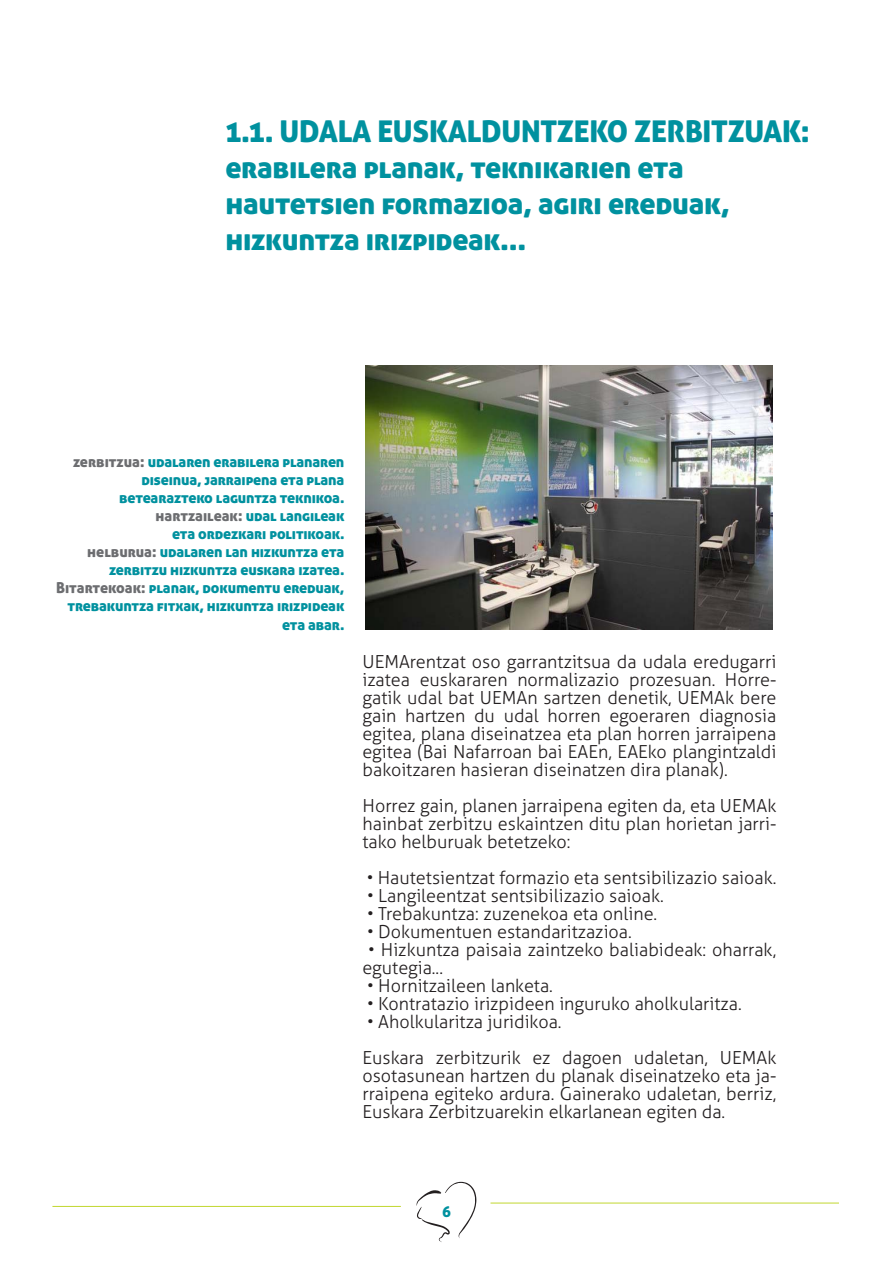
<style>
.page{position:relative;width:893px;height:1263px;background:#fff}
.page>*{position:absolute;margin:0;border:0;box-sizing:border-box;transform-origin:0 0}
.t1{font:30px/36px "Aller Display";letter-spacing:-.01em;color:#00919f}
.t2{font:300 18px/18px "Aller";color:#231f20;text-align:justify}
.t3{font:15px/18px "Aller Display";letter-spacing:-.01em;color:#00919f;text-align:right}
.s1{color:#6c6d70}
</style>
<div class="page">
<svg style="left:416px;top:1182px;width:60px;height:60px"></svg>
<hr style="left:52px;top:1206px;width:349px;height:1px;background:#c1d72f">
<hr style="left:490px;top:1203px;width:349px;height:1px;background:#c1d72f">
<img style="left:365px;top:366px;width:407px;height:263px">
<h1 class="t1" style="left:225px;top:112px;width:586px">1.1. UDALA EUSKALDUNTZEKO ZERBITZUAK: erabilera planak, teknikarien eta hautetsien formazioa, agiri ereduak, hizkuntza irizpideak...</h1>
<p class="t3" style="left:56px;top:453px;width:290px"><span class="s1">zerbitzua:</span> udalaren erabilera planaren diseinua, jarraipena eta plana betearazteko laguntza teknikoa. <span class="s1">hartzaileak:</span> udal langileak<br>eta ordezkari politikoak.<br><span class="s1">helburua:</span> udalaren lan hizkuntza eta zerbitzu hizkuntza euskara izatea.<br><span class="s1">Bitartekoak:</span> planak, dokumentu ereduak, trebakuntza fitxak, hizkuntza irizpideak eta abar.</p>
<p class="t2" style="left:362px;top:653px;width:415px">UEMArentzat oso garrantzitsua da udala eredugarri izatea euskararen normalizazio prozesuan. Horre&shy;gatik udal bat UEMAn sartzen denetik, UEMAk bere gain hartzen du udal horren egoeraren diagnosia egitea, plana diseinatzea eta plan horren jarraipena egitea (Bai Nafarroan bai EAEn, EAEko plangintzaldi bakoitzaren hasieran diseinatzen dira planak).</p>
<p class="t2" style="left:362px;top:797px;width:415px">Horrez gain, planen jarraipena egiten da, eta UEMAk hainbat zerbitzu eskaintzen ditu plan horietan jarri&shy;tako helburuak betetzeko:</p>
<p class="t2" style="left:367px;top:869px;width:411px">• Hautetsientzat formazio eta sentsibilizazio saioak.</p>
<p class="t2" style="left:367px;top:887px;width:298px">• Langileentzat sentsibilizazio saioak.</p>
<p class="t2" style="left:367px;top:905px;width:292px">• Trebakuntza: zuzenekoa eta online.</p>
<p class="t2" style="left:367px;top:923px;width:266px">• Dokumentuen estandaritzazioa.</p>
<p class="t2" style="left:362px;top:941px;width:415px;text-indent:6px">• Hizkuntza paisaia zaintzeko baliabideak: oharrak, egutegia...</p>
<p class="t2" style="left:367px;top:977px;width:187px">• Hornitzaileen lanketa.</p>
<p class="t2" style="left:367px;top:995px;width:376px">• Kontratazio irizpideen inguruko aholkularitza.</p>
<p class="t2" style="left:362px;top:1004px;width:415px;line-height:36px">• Aholkularitza juridikoa.<br>Euskara zerbitzurik ez dagoen udaletan, UEMAk</p>
<p class="t2" style="left:362px;top:1067px;width:415px">osotasunean hartzen du planak diseinatzeko eta ja&shy;rraipena egiteko ardura. Gainerako udaletan, berriz, Euskara Zerbitzuarekin elkarlanean egiten da.</p>
<p class="t3" style="left:442px;top:1203px;width:10px">6</p>
</div>
